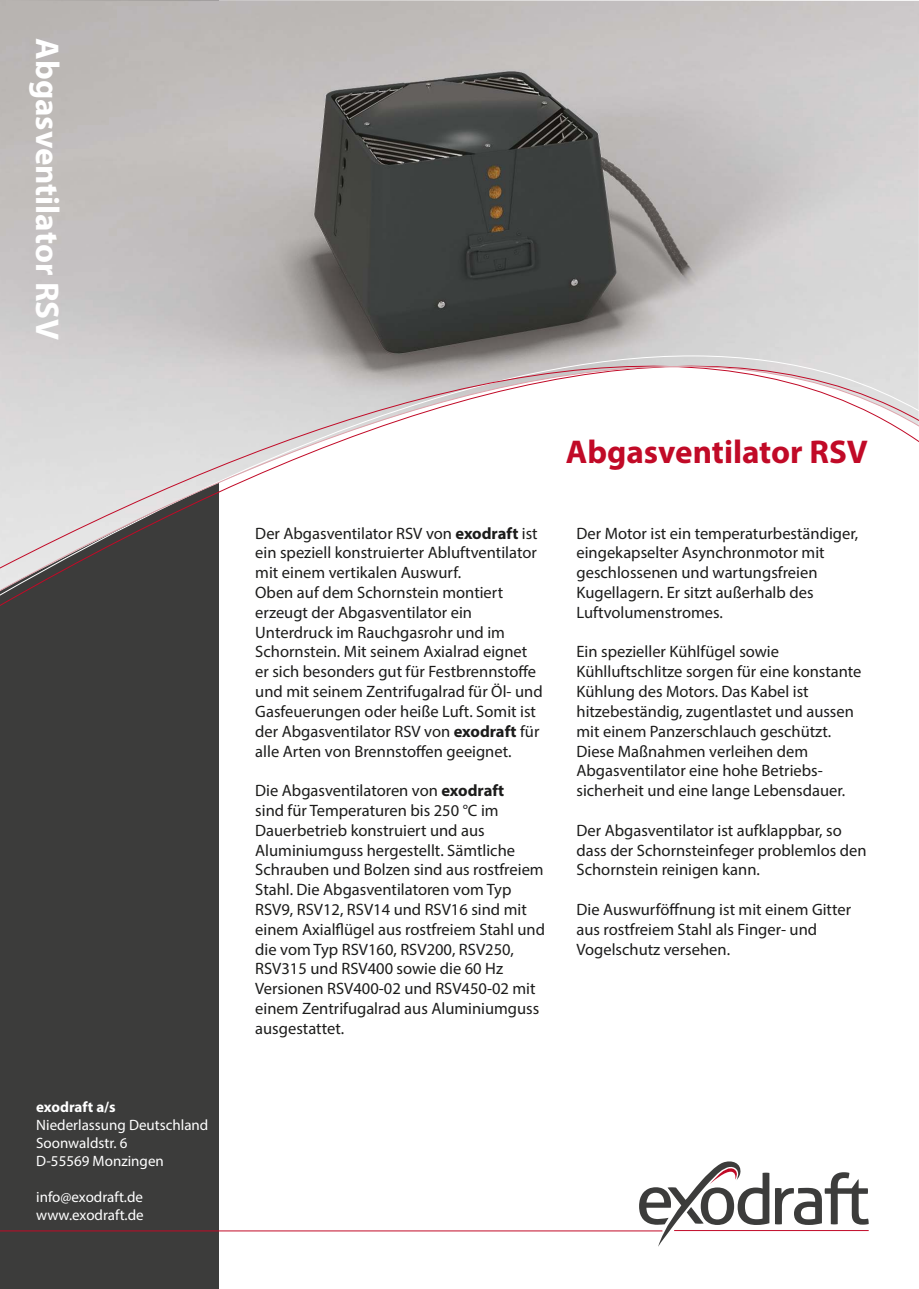
<style>
.page{position:relative;width:919px;height:1289px;background:#fff}
.page>*{position:absolute;margin:0;border:0;box-sizing:border-box;transform-origin:0 0}
.t1{font:700 33px "Myriad Pro";color:#fff}
.t2{font:700 33px "Myriad Pro";color:#c10a27}
.t3{font:16.5px/19.8px "Myriad Pro";color:#1c1c1b}
.t4{font:15px/18px "Myriad Pro";color:#fff}
.t5{font:700 15px "Myriad Pro";color:#fff}
.s1{font-weight:700}
</style>
<div class="page">
<div style="left:0;top:0;width:218px;height:1288px;background:#3c3c3b"></div>
<svg style="left:775px;top:1172px;width:93px;height:52px"></svg>
<svg style="left:639px;top:1161px;width:130px;height:85px"></svg>
<hr style="left:0;top:1230px;width:662px;height:1px;background:#c10a27">
<hr style="left:674px;top:1230px;width:194px;height:1px;background:#c10a27">
<img style="left:0;top:0;width:918px;height:300px">
<svg style="left:0;top:300px;width:918px;height:299px"></svg>
<h1 class="t1" style="left:60px;top:38px;width:303px;rotate:90deg">Abgasventilator RSV</h1>
<p class="t5" style="left:36px;top:1101px;width:81px">exodraft a/s</p>
<p class="t4" style="left:36px;top:1116px;width:174px">Niederlassung Deutschland<br>Soonwaldstr. 6<br>D-55569 Monzingen</p>
<p class="t4" style="left:36px;top:1188px;width:109px">info@exodraft.de www.exodraft.de</p>
<h1 class="t2" style="left:566px;top:439px;width:303px">Abgasventilator RSV</h1>
<p class="t3" style="left:255px;top:523px;width:289px">Der Abgasventilator RSV von <span class="s1">exodraft</span> ist ein speziell konstruierter Abluftventilator mit einem vertikalen Auswurf.<br>Oben auf dem Schornstein montiert erzeugt der Abgasventilator ein Unterdruck im Rauchgasrohr und im Schornstein. Mit seinem Axialrad eignet er sich besonders gut für Festbrennstoffe und mit seinem Zentrifugalrad für Öl- und Gasfeuerungen oder heiße Luft. Somit ist der Abgasventilator RSV von <span class="s1">exodraft</span> für alle Arten von Brennstoffen geeignet.</p>
<p class="t3" style="left:255px;top:781px;width:291px">Die Abgasventilatoren von <span class="s1">exodraft<br></span>sind für Temperaturen bis 250 °C im Dauerbetrieb konstruiert und aus Aluminiumguss hergestellt. Sämtliche Schrauben und Bolzen sind aus rostfreiem Stahl. Die Abgasventilatoren vom Typ RSV9, RSV12, RSV14 und RSV16 sind mit einem Axialflügel aus rostfreiem Stahl und die vom Typ RSV160, RSV200, RSV250, RSV315 und RSV400 sowie die 60 Hz Versionen RSV400-02 und RSV450-02 mit einem Zentrifugalrad aus Aluminiumguss ausgestattet.</p>
<p class="t3" style="left:576px;top:523px;width:283px">Der Motor ist ein temperaturbeständiger, eingekapselter Asynchronmotor mit geschlossenen und wartungsfreien Kugellagern. Er sitzt außerhalb des Luftvolumenstromes.</p>
<p class="t3" style="left:576px;top:642px;width:286px">Ein spezieller Kühlfügel sowie Kühlluftschlitze sorgen für eine konstante Kühlung des Motors. Das Kabel ist hitzebeständig, zugentlastet und aussen mit einem Panzerschlauch geschützt.<br>Diese Maßnahmen verleihen dem Abgasventilator eine hohe Betriebs&shy;sicherheit und eine lange Lebensdauer.</p>
<p class="t3" style="left:576px;top:820px;width:291px">Der Abgasventilator ist aufklappbar, so dass der Schornsteinfeger problemlos den<br>Schornstein reinigen kann.</p>
<p class="t3" style="left:576px;top:900px;width:276px">Die Auswurföffnung ist mit einem Gitter aus rostfreiem Stahl als Finger- und<br>Vogelschutz versehen.</p>
</div>
